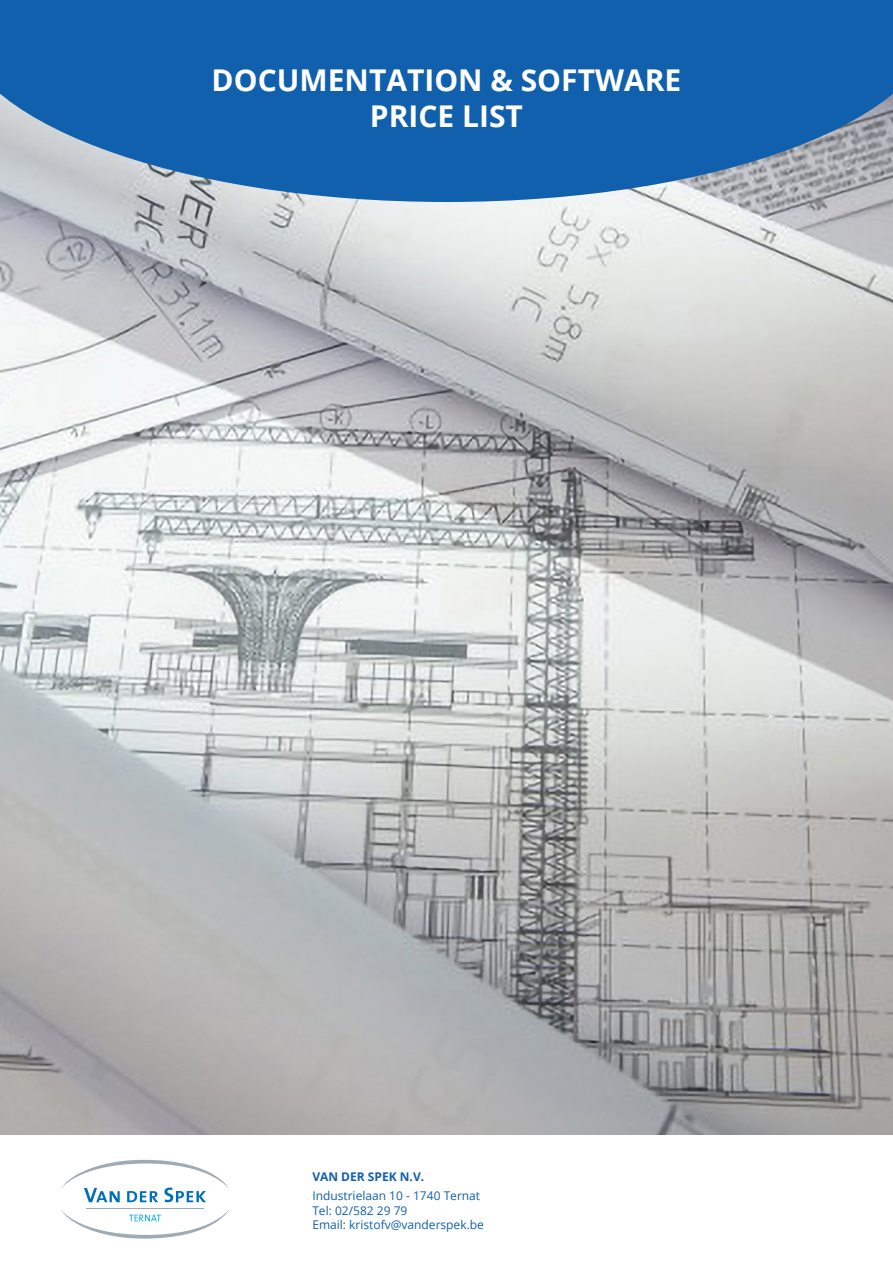
<style>
.page{position:relative;width:893px;height:1263px;background:#fff}
.page>*{position:absolute;margin:0;border:0;box-sizing:border-box;transform-origin:0 0}
.t1{font:700 30px "Open Sans";color:#fff}
.t2{font:12px "Open Sans";color:#1160ad}
.t3{font:700 12px "Open Sans";color:#1160ad}
</style>
<div class="page">
<img style="left:0;top:202px;width:893px;height:933px">
<svg style="left:0;top:0;width:893px;height:202px;background:#2a6eb0"></svg>
<hr style="left:86px;top:1208px;width:118px;height:1px;background:#9faab2">
<svg style="left:61px;top:1160px;width:168px;height:42px"></svg>
<svg style="left:61px;top:1210px;width:168px;height:28px"></svg>
<p class="t1" style="left:212px;top:59px;width:471px">DOCUMENTATION &amp; SOFTWARE</p>
<p class="t1" style="left:370px;top:95px;width:155px">PRICE LIST</p>
<p class="t3" style="left:312px;top:1168px;width:113px">VAN DER SPEK N.V.</p>
<p class="t2" style="left:312px;top:1187px;width:169px">Industrielaan 10 - 1740 Ternat</p>
<p class="t2" style="left:312px;top:1202px;width:97px">Tel: 02/582 29 79</p>
<p class="t2" style="left:312px;top:1216px;width:173px">Email: kristofv@vanderspek.be</p>
</div>
